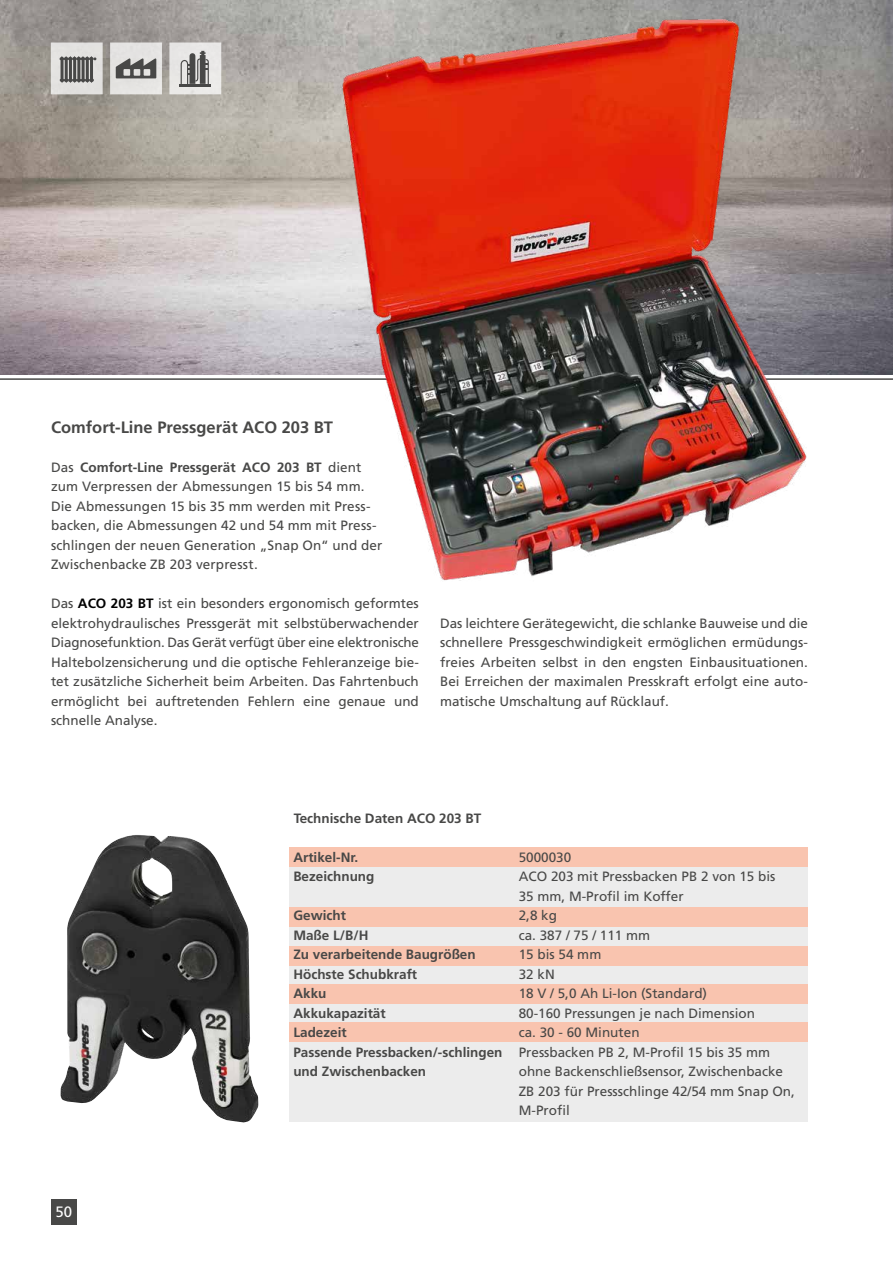
<style>
.page{position:relative;width:893px;height:1263px;background:#fff}
.page>*{position:absolute;margin:0;border:0;box-sizing:border-box;transform-origin:0 0}
.t1{font:700 16.5px "Frutiger";color:#484847}
.t2{font:15px "Frutiger";color:#fff}
.t3{font:13.5px/19.5px "Frutiger";color:#484847;text-align:justify}
.t4{font:700 13.5px/19.5px "Frutiger";color:#484847}
.s1{font-weight:700}
.s2{font-weight:700;color:#000}
</style>
<div class="page">
<div style="left:51px;top:1199px;width:26px;height:25px;background:#484847"></div>
<hr style="left:0;top:378px;width:893px;height:2px;background:#484847">
<img style="left:0;top:0;width:893px;height:374px">
<div style="left:289px;top:847px;width:519px;height:275px;background:#ececec"></div>
<div style="left:289px;top:847px;width:519px;height:20px;background:#f9c4af"></div>
<div style="left:289px;top:907px;width:519px;height:20px;background:#f9c4af"></div>
<div style="left:289px;top:946px;width:519px;height:19px;background:#f9c4af"></div>
<div style="left:289px;top:1022px;width:519px;height:20px;background:#f9c4af"></div>
<div style="left:289px;top:984px;width:519px;height:20px;background:#f9c4af"></div>
<img style="left:61px;top:835px;width:197px;height:287px">
<img style="left:872px;top:100px;width:21px;height:76px">
<img style="left:332px;top:11px;width:481px;height:570px">
<svg style="left:169px;top:43px;width:52px;height:51px;background:#c7c6c5"></svg>
<hr style="left:180px;top:84px;width:31px;height:2px;background:#484847">
<svg style="left:110px;top:43px;width:52px;height:51px;background:#c4c3c2"></svg>
<svg style="left:51px;top:43px;width:52px;height:51px;background:#bbbab9"></svg>
<p class="t1" style="left:51px;top:417px;width:284px">Comfort-Line Pressgerät ACO 203 BT</p>
<p class="t3" style="left:51px;top:457px;width:333px;text-align:left">Das <span class="s1">Comfort-Line Pressgerät ACO 203 BT</span> dient zum Verpressen der Abmessungen 15 bis 54 mm.<br>Die Abmessungen 15 bis 35 mm werden mit Press&shy;backen, die Abmessungen 42 und 54 mm mit Press&shy;schlingen der neuen Generation „Snap On“ und der Zwischenbacke ZB 203 verpresst.</p>
<p class="t3" style="left:51px;top:593px;width:369px">Das <span class="s2">ACO 203 BT</span> ist ein besonders ergonomisch geformtes elektrohydraulisches Pressgerät mit selbstüberwachender Diagnosefunktion. Das Gerät verfügt über eine elektronische Haltebolzensicherung und die optische Fehleranzeige bie&shy;tet zusätzliche Sicherheit beim Arbeiten. Das Fahrtenbuch ermöglicht bei auftretenden Fehlern eine genaue und schnelle Analyse.</p>
<p class="t3" style="left:440px;top:613px;width:369px">Das leichtere Gerätegewicht, die schlanke Bauweise und die schnellere Pressgeschwindigkeit ermöglichen ermüdungs&shy;freies Arbeiten selbst in den engsten Einbausituationen.<br>Bei Erreichen der maximalen Presskraft erfolgt eine auto&shy;matische Umschaltung auf Rücklauf.</p>
<p class="t2" style="left:55px;top:1202px;width:18px">50</p>
<p class="t4" style="left:294px;top:808px;width:189px">Technische Daten ACO 203 BT</p>
<p class="t4" style="left:293px;top:847px;width:82px">Artikel-Nr.<br>Bezeichnung</p>
<p class="t4" style="left:293px;top:905px;width:211px">Gewicht<br>Maße L/B/H<br>Zu verarbeitende Baugrößen<br>Höchste Schubkraft<br>Akku<br>Akkukapazität<br>Ladezeit<br>Passende Pressbacken/-schlingen und Zwischenbacken</p>
<p class="t3" style="left:519px;top:847px;width:278px;text-align:left">5000030<br>ACO 203 mit Pressbacken PB 2 von 15 bis<br>35 mm, M-Profil im Koffer<br>2,8 kg<br>ca. 387 / 75 / 111 mm<br>15 bis 54 mm<br>32 kN<br>18 V / 5,0 Ah Li-Ion (Standard)<br>80-160 Pressungen je nach Dimension<br>ca. 30 - 60 Minuten<br>Pressbacken PB 2, M-Profil 15 bis 35 mm ohne Backenschließsensor, Zwischenbacke<br>ZB 203 für Pressschlinge 42/54 mm Snap On,<br>M-Profil</p>
</div>
